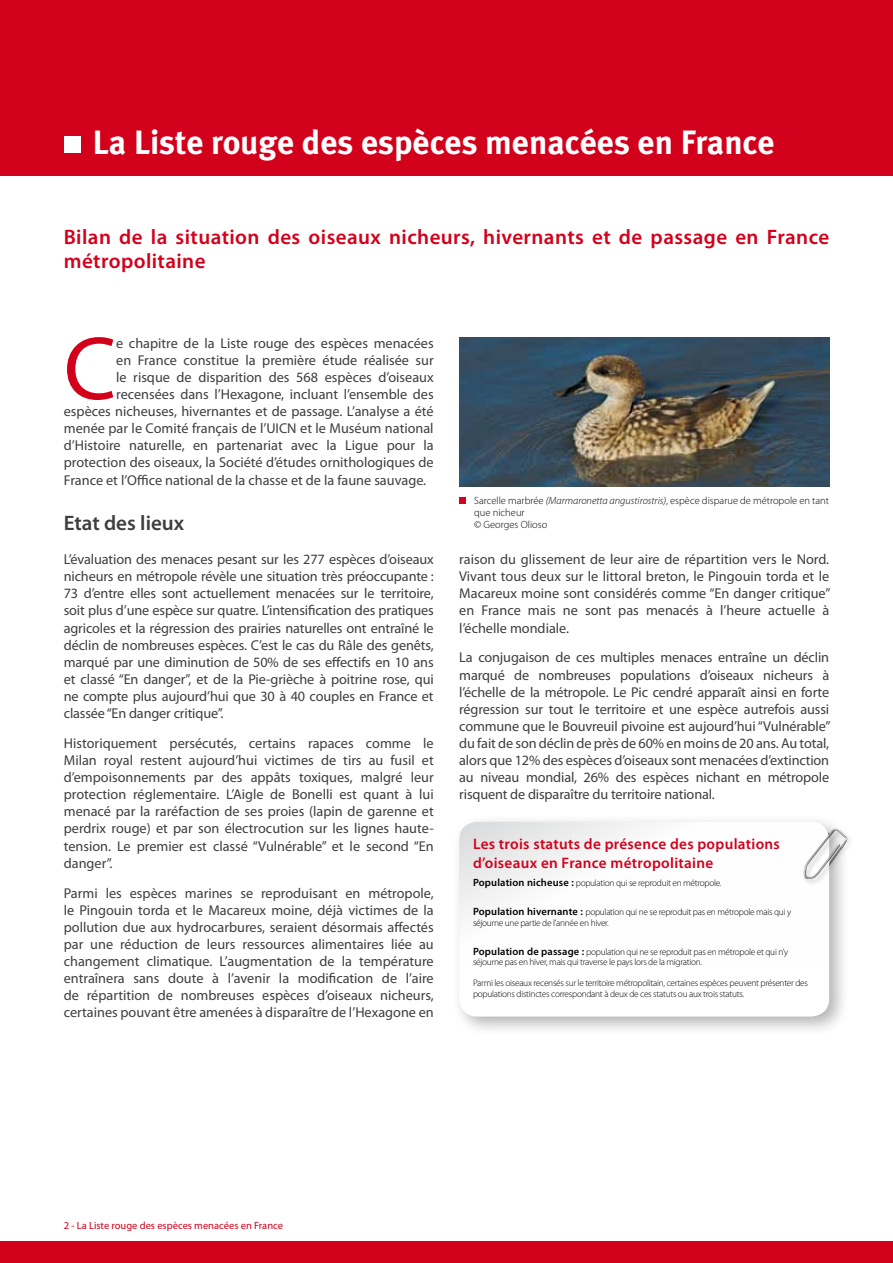
<style>
.page{position:relative;width:893px;height:1263px;background:#fff}
.page>*{position:absolute;margin:0;border:0;box-sizing:border-box;transform-origin:0 0}
.t1{font:90.3px "Myriad Pro";color:#d3001b}
.t2{font:700 33.75px "Meta Plus";color:#fff}
.t3{font:600 21px/24px "Myriad Pro";letter-spacing:.02em;color:#d3001b}
.t4{font:600 21px "Myriad Pro";color:#3e3d40}
.t5{font:600 15.15px/18.8px "Myriad Pro";letter-spacing:.02em;color:#d3001b}
.t6{font:14.25px/17.1px "Myriad Pro";color:#3e3d40;text-align:justify}
.t7{font:300 10.5px/12px "Myriad Pro";color:#000}
.t8{font:10.5px "Myriad Pro";color:#d3001b}
.t9{font:300 9.3px/10.5px "Myriad Pro";letter-spacing:-.03em;color:#000}
.s1{font-style:italic}
.s2{font-weight:600;font-size:10.5px}
</style>
<div class="page">
<div style="left:0;top:0;width:893px;height:176px;background:#d3001b"></div>
<div style="left:0;top:1241px;width:893px;height:22px;background:#d3001b"></div>
<div style="left:64px;top:136px;width:16px;height:17px;background:#fff"></div>
<img style="left:459px;top:337px;width:370px;height:150px">
<div style="left:459px;top:497px;width:7px;height:7px;background:#d3001b"></div>
<div style="left:451px;top:814px;width:399px;height:223px;background:#000;opacity:.3"></div>
<div style="left:459px;top:822px;width:370px;height:194px;background:#fff;border-radius:18px"></div>
<svg style="left:459px;top:822px;width:370px;height:145px"></svg>
<svg style="left:794px;top:826px;width:56px;height:68px"></svg>
<h2 class="t2" style="left:92px;top:123px;width:684px">La Liste rouge des espèces menacées en France</h2>
<h3 class="t3" style="left:64px;top:224px;width:767px">Bilan de la situation des oiseaux nicheurs, hivernants et de passage en France métropolitaine</h3>
<h1 class="t1" style="left:64px;top:313px;width:54px">C</h1>
<p class="t6" style="left:116px;top:334px;width:319px">e chapitre de la Liste rouge des espèces menacées</p>
<p class="t6" style="left:116px;top:351px;width:319px">en France constitue la première étude réalisée sur</p>
<p class="t6" style="left:116px;top:368px;width:319px">le risque de disparition des 568 espèces d’oiseaux</p>
<p class="t6" style="left:116px;top:385px;width:319px">recensées dans l’Hexagone, incluant l’ensemble des</p>
<p class="t6" style="left:64px;top:403px;width:371px">espèces nicheuses, hivernantes et de passage. L’analyse a été</p>
<p class="t6" style="left:64px;top:420px;width:371px">menée par le Comité français de l’UICN et le Muséum national</p>
<p class="t6" style="left:64px;top:437px;width:371px">d’Histoire naturelle, en partenariat avec la Ligue pour la</p>
<p class="t6" style="left:64px;top:454px;width:371px">protection des oiseaux, la Société d’études ornithologiques de</p>
<p class="t6" style="left:64px;top:472px;width:364px">France et l’Office national de la chasse et de la faune sauvage.</p>
<h3 class="t4" style="left:64px;top:510px;width:122px">Etat des lieux</h3>
<p class="t6" style="left:64px;top:551px;width:371px">L’évaluation des menaces pesant sur les 277 espèces d’oiseaux nicheurs en métropole révèle une situation très préoccupante :<br>73 d’entre elles sont actuellement menacées sur le territoire, soit plus d’une espèce sur quatre. L’intensification des pratiques agricoles et la régression des prairies naturelles ont entraîné le déclin de nombreuses espèces. C’est le cas du Râle des genêts, marqué par une diminution de 50% de ses effectifs en 10 ans et classé “En danger”, et de la Pie-grièche à poitrine rose, qui ne compte plus aujourd’hui que 30 à 40 couples en France et classée “En danger critique”.</p>
<p class="t6" style="left:64px;top:734px;width:371px">Historiquement persécutés, certains rapaces comme le Milan royal restent aujourd’hui victimes de tirs au fusil et d’empoisonnements par des appâts toxiques, malgré leur protection réglementaire. L’Aigle de Bonelli est quant à lui menacé par la raréfaction de ses proies (lapin de garenne et perdrix rouge) et par son électrocution sur les lignes haute&shy;tension. Le premier est classé “Vulnérable” et le second “En danger”.</p>
<p class="t6" style="left:64px;top:884px;width:371px">Parmi les espèces marines se reproduisant en métropole, le Pingouin torda et le Macareux moine, déjà victimes de la pollution due aux hydrocarbures, seraient désormais affectés par une réduction de leurs ressources alimentaires liée au changement climatique. L’augmentation de la température entraînera sans doute à l’avenir la modification de l’aire de répartition de nombreuses espèces d’oiseaux nicheurs, certaines pouvant être amenées à disparaître de l’Hexagone en</p>
<p class="t7" style="left:474px;top:494px;width:357px">Sarcelle marbrée <span class="s1">(Marmaronetta angustirostris)</span>, espèce disparue de métropole en tant que nicheur<br>© Georges Olioso</p>
<p class="t6" style="left:459px;top:551px;width:373px">raison du glissement de leur aire de répartition vers le Nord.<br>Vivant tous deux sur le littoral breton, le Pingouin torda et le Macareux moine sont considérés comme “En danger critique” en France mais ne sont pas menacés à l’heure actuelle à l’échelle mondiale.</p>
<p class="t6" style="left:459px;top:649px;width:373px">La conjugaison de ces multiples menaces entraîne un déclin marqué de nombreuses populations d’oiseaux nicheurs à l’échelle de la métropole. Le Pic cendré apparaît ainsi en forte régression sur tout le territoire et une espèce autrefois aussi commune que le Bouvreuil pivoine est aujourd’hui “Vulnérable” du fait de son déclin de près de 60% en moins de 20 ans. Au total, alors que 12% des espèces d’oiseaux sont menacées d’extinction au niveau mondial, 26% des espèces nichant en métropole risquent de disparaître du territoire national.</p>
<p class="t5" style="left:473px;top:834px;width:308px">Les trois statuts de présence des populations d’oiseaux en France métropolitaine</p>
<p class="t9" style="left:473px;top:878px;width:250px"><span class="s2">Population nicheuse :</span> population qui se reproduit en métropole.</p>
<p class="t9" style="left:473px;top:907px;width:320px"><span class="s2">Population hivernante :</span> population qui ne se reproduit pas en métropole mais qui y séjourne une partie de l’année en hiver.</p>
<p class="t9" style="left:473px;top:946px;width:317px"><span class="s2">Population de passage :</span> population qui ne se reproduit pas en métropole et qui n’y séjourne pas en hiver, mais qui traverse le pays lors de la migration.</p>
<p class="t9" style="left:473px;top:978px;width:336px">Parmi les oiseaux recensés sur le territoire métropolitain, certaines espèces peuvent présenter des populations distinctes correspondant à deux de ces statuts ou aux trois statuts.</p>
<p class="t8" style="left:64px;top:1219px;width:221px">2 - La Liste rouge des espèces menacées en France</p>
</div>
